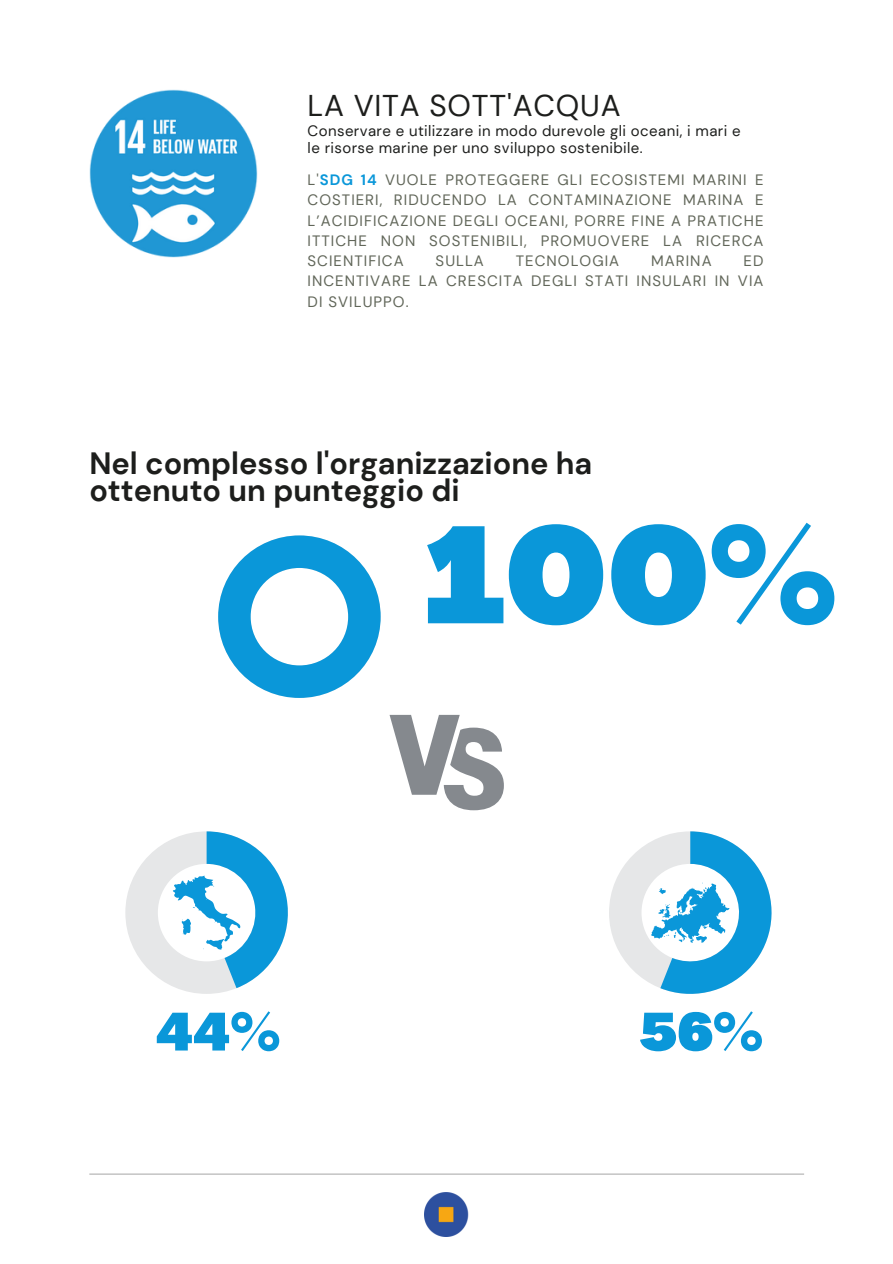
<style>
.page{position:relative;width:893px;height:1264px;background:#fff}
.page>*{position:absolute;margin:0;border:0;box-sizing:border-box;transform-origin:0 0}
.t1{font:900 134.7px "Agrandir";color:#0a97d9}
.t2{font:900 52.5px "Agrandir";color:#0a97d9}
.t3{font:700 30.75px/27px "DM Sans";color:#1d1e1c}
.t4{font:30px "DM Sans";letter-spacing:.025em;color:#1d1e1c}
.t5{font:15px/20.2px "DM Sans";letter-spacing:.07em;color:#616659;text-align:justify}
.t6{font:15px/16.8px "DM Sans";letter-spacing:.025em;color:#1d1e1c}
.s1{font-weight:700;color:#0a97d9}
</style>
<div class="page">
<hr style="left:89px;top:1173px;width:715px;height:1px;background:#b0b0b0">
<img style="left:425px;top:1192px;width:44px;height:44px">
<img style="left:90px;top:89px;width:167px;height:168px">
<svg style="left:389px;top:715px;width:115px;height:95px"></svg>
<svg style="left:125px;top:831px;width:163px;height:162px"></svg>
<svg style="left:609px;top:831px;width:162px;height:162px"></svg>
<svg style="left:218px;top:535px;width:162px;height:163px"></svg>
<h3 class="t4" style="left:307px;top:86px;width:314px">LA VITA SOTT'ACQUA</h3>
<p class="t6" style="left:307px;top:123px;width:434px">Conservare e utilizzare in modo durevole gli oceani, i mari e le risorse marine per uno sviluppo sostenibile.</p>
<p class="t5" style="left:307px;top:170px;width:457px">L'<span class="s1">SDG 14</span> VUOLE PROTEGGERE GLI ECOSISTEMI MARINI E COSTIERI, RIDUCENDO LA CONTAMINAZIONE MARINA E L’ACIDIFICAZIONE DEGLI OCEANI, PORRE FINE A PRATICHE ITTICHE NON SOSTENIBILI, PROMUOVERE LA RICERCA SCIENTIFICA</p>
<p class="t5" style="left:435px;top:251px;width:50px">SULLA</p>
<p class="t5" style="left:516px;top:251px;width:105px">TECNOLOGIA</p>
<p class="t5" style="left:651px;top:251px;width:62px">MARINA</p>
<p class="t5" style="left:307px;top:251px;width:457px;text-indent:436px">ED INCENTIVARE LA CRESCITA DEGLI STATI INSULARI IN VIA DI SVILUPPO.</p>
<p class="t3" style="left:89px;top:450px;width:504px">Nel complesso l'organizzazione ha ottenuto un punteggio di</p>
<h3 class="t1" style="left:425px;top:522px;width:413px">100%</h3>
<h1 class="t2" style="left:156px;top:1011px;width:125px">44%</h1>
<p class="t2" style="left:639px;top:1011px;width:125px">56%</p>
</div>
